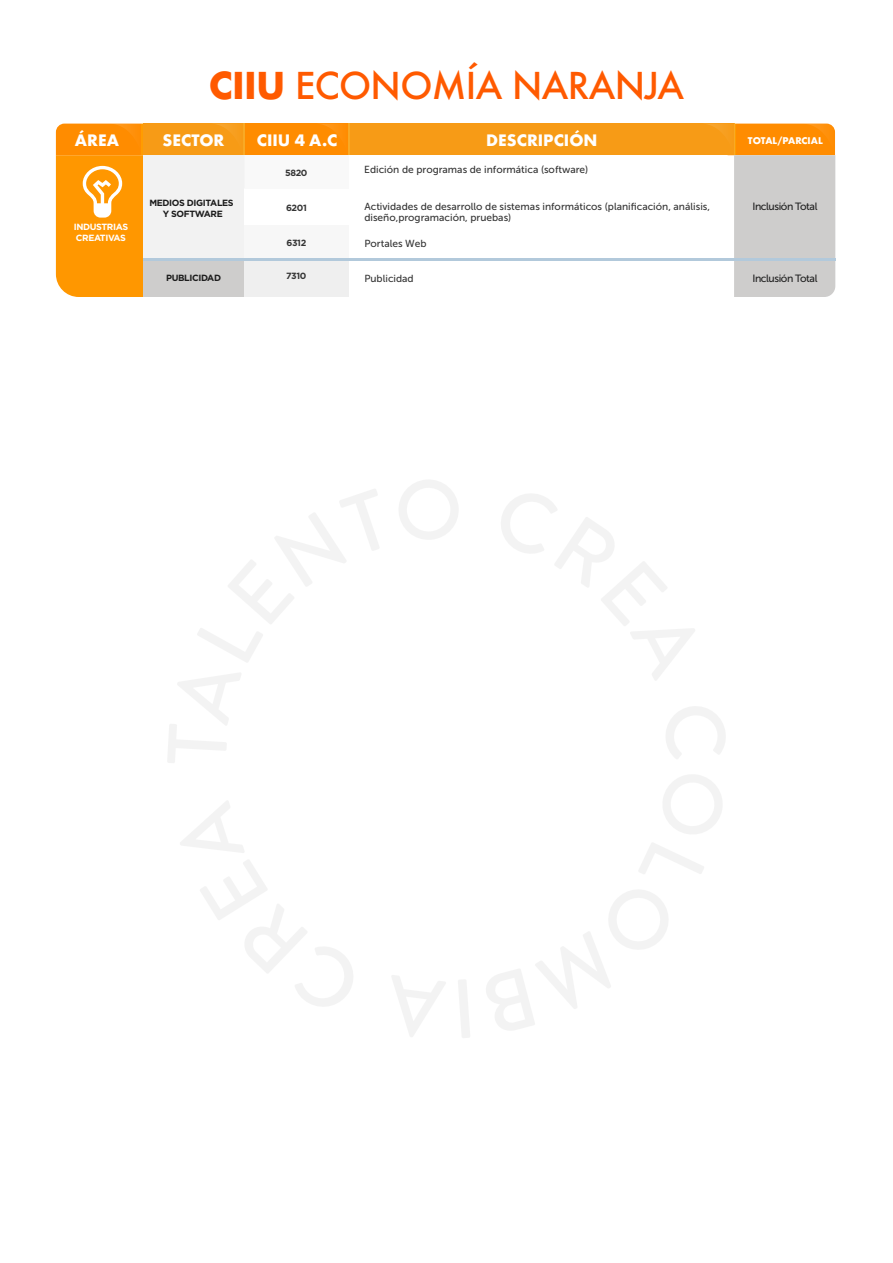
<style>
.page{position:relative;width:893px;height:1263px;background:#fff}
.page>*{position:absolute;margin:0;border:0;box-sizing:border-box;transform-origin:0 0}
.t1{font:500 36px "Futura";letter-spacing:-.02em;color:#ff5a00}
.t2{font:700 15.3px "Futura";color:#fff}
.t3{font:10.5px "Museo Sans 500";letter-spacing:-.04em;color:#212121}
.t4{font:10.2px/10.9px "Museo Sans 500";color:#353535}
.t5{font:700 9px/10.9px "Gotham";letter-spacing:-.04em;color:#1c1c1c;text-align:center}
.t6{font:700 9px/10.9px "Gotham";letter-spacing:-.04em;color:#fff}
.t7{font:700 9px "Gotham";letter-spacing:-.04em;color:#353535}
.t8{font:700 9px "Futura";letter-spacing:-.005em;color:#fff}
.s1{font-weight:700}
</style>
<div class="page">
<div style="left:244px;top:124px;width:104px;height:31px;background:#ff8c00"></div>
<div style="left:143px;top:124px;width:101px;height:31px;background:#f79b16"></div>
<div style="left:348px;top:124px;width:387px;height:31px;background:#f79b16"></div>
<hr style="left:243px;top:124px;width:1px;height:31px;background:#fff">
<hr style="left:348px;top:124px;width:1px;height:31px;background:#fff">
<svg style="left:216px;top:124px;width:17px;height:10px"></svg>
<svg style="left:321px;top:124px;width:19px;height:12px"></svg>
<svg style="left:56px;top:124px;width:87px;height:173px;background:#ff9b0e"></svg>
<div style="left:143px;top:259px;width:101px;height:38px;background:#cecdcc"></div>
<div style="left:143px;top:155px;width:101px;height:103px;background:#f2f2f2"></div>
<div style="left:244px;top:259px;width:104px;height:38px;background:#efefef"></div>
<div style="left:244px;top:225px;width:104px;height:34px;background:#f7f7f7"></div>
<div style="left:244px;top:155px;width:104px;height:34px;background:#f7f7f7"></div>
<svg style="left:700px;top:124px;width:135px;height:173px"></svg>
<hr style="left:143px;top:258px;width:692px;height:2px;background:#b2c9db">
<svg style="left:168px;top:673px;width:73px;height:90px"></svg>
<svg style="left:197px;top:489px;width:182px;height:173px"></svg>
<svg style="left:399px;top:480px;width:59px;height:59px"></svg>
<svg style="left:501px;top:494px;width:194px;height:186px"></svg>
<svg style="left:666px;top:706px;width:59px;height:53px"></svg>
<svg style="left:639px;top:775px;width:83px;height:99px"></svg>
<svg style="left:486px;top:890px;width:182px;height:140px"></svg>
<svg style="left:458px;top:980px;width:12px;height:58px"></svg>
<svg style="left:392px;top:975px;width:54px;height:62px"></svg>
<svg style="left:200px;top:860px;width:153px;height:146px"></svg>
<svg style="left:180px;top:801px;width:64px;height:52px"></svg>
<h1 class="t1" style="left:209px;top:60px;width:477px"><span class="s1">CIIU</span> ECONOMÍA NARANJA</h1>
<h2 class="t2" style="left:75px;top:129px;width:46px">ÁREA</h2>
<h2 class="t2" style="left:162px;top:129px;width:64px">SECTOR</h2>
<h2 class="t2" style="left:257px;top:129px;width:82px">CIIU 4 A.C</h2>
<h2 class="t2" style="left:486px;top:129px;width:113px">DESCRIPCIÓN</h2>
<p class="t8" style="left:748px;top:134px;width:76px">TOTAL/PARCIAL</p>
<p class="t6" style="left:74px;top:221px;width:56px">INDUSTRIAS<br>CREATIVAS</p>
<p class="t5" style="left:149px;top:197px;width:86px">MEDIOS DIGITALES<br>Y SOFTWARE</p>
<p class="t5" style="left:166px;top:272px;width:57px">PUBLICIDAD</p>
<p class="t7" style="left:285px;top:167px;width:24px">5820</p>
<p class="t4" style="left:364px;top:164px;width:226px">Edición de programas de informática (software)</p>
<p class="t4" style="left:364px;top:201px;width:347px">Actividades de desarrollo de sistemas informáticos (planificación, análisis, diseño,programación, pruebas)</p>
<p class="t4" style="left:364px;top:238px;width:64px">Portales Web</p>
<p class="t4" style="left:364px;top:273px;width:51px">Publicidad</p>
<p class="t7" style="left:286px;top:202px;width:22px">6201</p>
<p class="t3" style="left:752px;top:201px;width:67px">Inclusión Total</p>
<p class="t7" style="left:287px;top:237px;width:21px">6312</p>
<p class="t7" style="left:286px;top:270px;width:22px">7310</p>
<p class="t3" style="left:752px;top:273px;width:67px">Inclusión Total</p>
</div>
